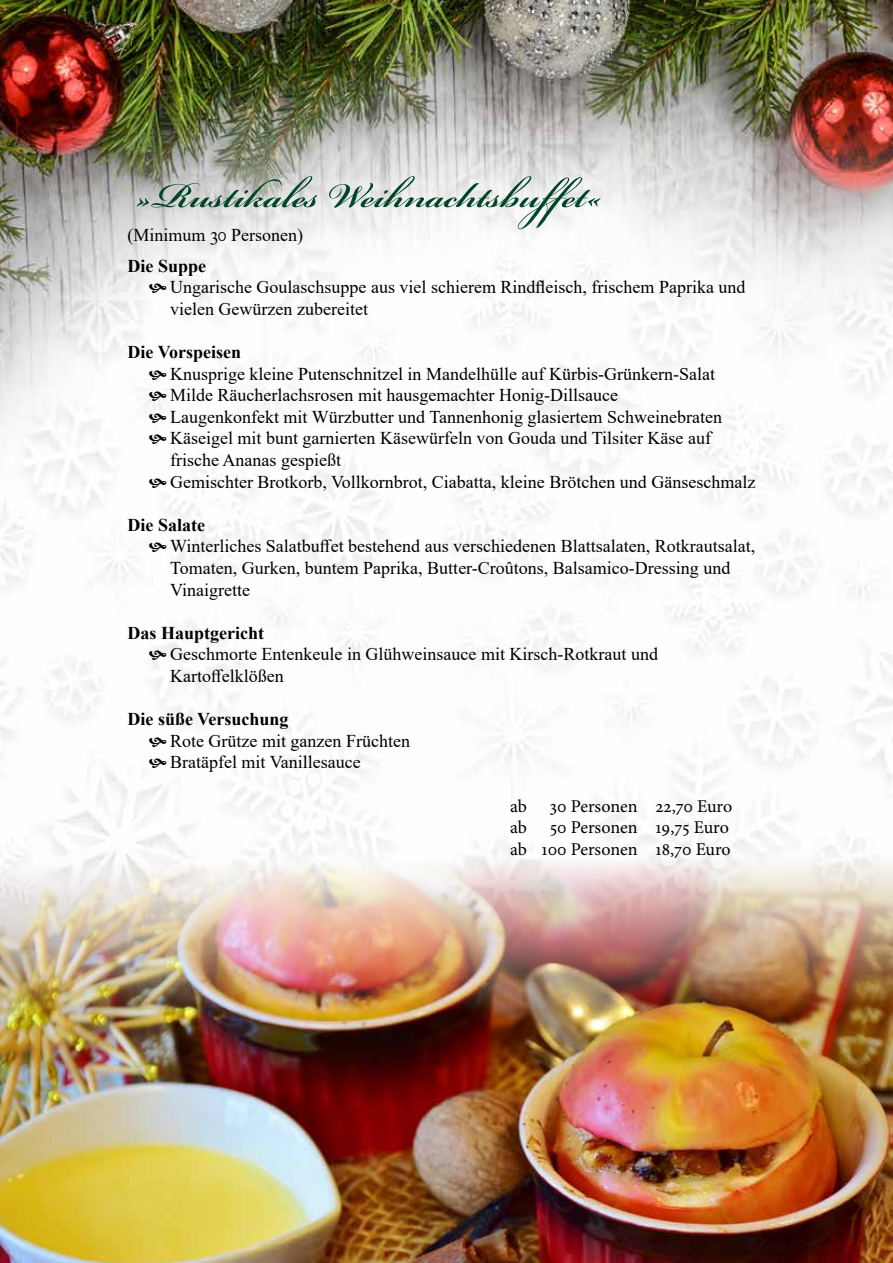
<style>
.page{position:relative;width:893px;height:1263px;background:#fff}
.page>*{position:absolute;margin:0;border:0;box-sizing:border-box;transform-origin:0 0}
.t1{font:600 54px "Bickham Script Pro 3";color:#004628}
.t2{font:18px/21.6px "Times New Roman";color:#000}
.t3{font:18px/21.6px "Minion Pro";letter-spacing:-.005em;color:#000;text-align:right}
.t4{font:700 18px "Times New Roman";color:#000}
</style>
<div class="page">
<img style="left:0;top:0;width:893px;height:848px">
<img style="left:0;top:848px;width:893px;height:415px">
<svg style="left:149px;top:284px;width:17px;height:9px"></svg>
<svg style="left:149px;top:370px;width:17px;height:10px"></svg>
<svg style="left:149px;top:392px;width:17px;height:9px"></svg>
<svg style="left:149px;top:413px;width:17px;height:10px"></svg>
<svg style="left:149px;top:435px;width:17px;height:9px"></svg>
<svg style="left:149px;top:478px;width:17px;height:10px"></svg>
<svg style="left:149px;top:543px;width:17px;height:9px"></svg>
<svg style="left:149px;top:651px;width:17px;height:9px"></svg>
<svg style="left:149px;top:737px;width:17px;height:10px"></svg>
<svg style="left:149px;top:759px;width:17px;height:9px"></svg>
<h1 class="t1" style="left:136px;top:157px;width:470px">»Rustikales Weihnachtsbuffet«</h1>
<p class="t2" style="left:128px;top:224px;width:177px">(Minimum 30 Personen)</p>
<p class="t4" style="left:128px;top:253px;width:80px">Die Suppe</p>
<p class="t2" style="left:170px;top:276px;width:577px">Ungarische Goulaschsuppe aus viel schierem Rindfleisch, frischem Paprika und vielen Gewürzen zubereitet</p>
<p class="t4" style="left:128px;top:339px;width:115px">Die Vorspeisen</p>
<p class="t2" style="left:170px;top:362px;width:587px">Knusprige kleine Putenschnitzel in Mandelhülle auf Kürbis-Grünkern-Salat Milde Räucherlachsrosen mit hausgemachter Honig-Dillsauce<br>Laugenkonfekt mit Würzbutter und Tannenhonig glasiertem Schweinebraten Käseigel mit bunt garnierten Käsewürfeln von Gouda und Tilsiter Käse auf frische Ananas gespießt<br>Gemischter Brotkorb, Vollkornbrot, Ciabatta, kleine Brötchen und Gänseschmalz</p>
<p class="t4" style="left:128px;top:512px;width:79px">Die Salate</p>
<p class="t2" style="left:170px;top:535px;width:587px">Winterliches Salatbuffet bestehend aus verschiedenen Blattsalaten, Rotkrautsalat,<br>Tomaten, Gurken, buntem Paprika, Butter-Croûtons, Balsamico-Dressing und<br>Vinaigrette</p>
<p class="t4" style="left:128px;top:620px;width:138px">Das Hauptgericht</p>
<p class="t2" style="left:170px;top:643px;width:489px">Geschmorte Entenkeule in Glühweinsauce mit Kirsch-Rotkraut und<br>Kartoffelklößen</p>
<p class="t4" style="left:128px;top:706px;width:163px">Die süße Versuchung</p>
<p class="t2" style="left:170px;top:729px;width:241px">Rote Grütze mit ganzen Früchten<br>Bratäpfel mit Vanillesauce</p>
<p class="t3" style="left:510px;top:795px;width:18px">ab</p>
<p class="t3" style="left:550px;top:795px;width:184px">30 Personen 22,70 Euro</p>
<p class="t3" style="left:510px;top:817px;width:18px">ab</p>
<p class="t3" style="left:510px;top:817px;width:222px">50 Personen 19,75 Euro<br>ab 100 Personen 18,70 Euro</p>
</div>
